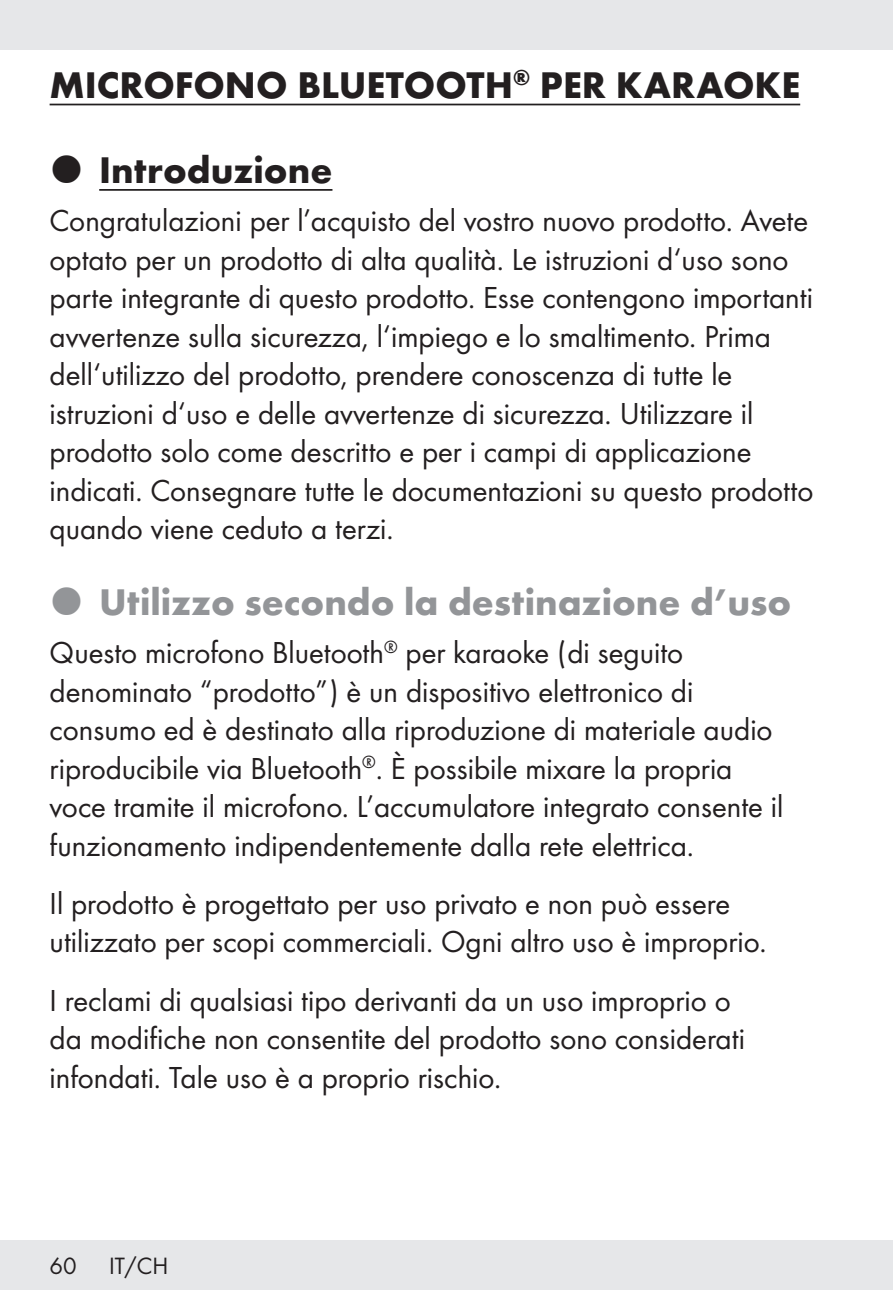
<style>
.page{position:relative;width:893px;height:1290px;background:#fff}
.page>*{position:absolute;margin:0;border:0;box-sizing:border-box;transform-origin:0 0}
.t1{font:700 38.5px "Futura";color:#231f20}
.t2{font:700 38.5px "Futura";color:#939598}
.t3{font:31.5px/38.5px "Futura Boo";color:#231f20}
.t4{font:24.5px "Futura Boo";color:#231f20}
</style>
<div class="page">
<div style="left:0;top:1240px;width:893px;height:50px;background:#e6e7e9"></div>
<div style="left:0;top:0;width:893px;height:50px;background:#e6e7e9"></div>
<hr style="left:50px;top:104px;width:750px;height:1px;background:#231f20">
<hr style="left:99px;top:189px;width:233px;height:2px;background:#231f20">
<p class="t1" style="left:50px;top:56px;width:752px">MICROFONO BLUETOOTH<sup>®</sup> PER KARAOKE</p>
<p class="t1" style="left:99px;top:142px;width:235px">Introduzione</p>
<p class="t3" style="left:50px;top:200px;width:765px">Congratulazioni per l’acquisto del vostro nuovo prodotto. Avete optato per un prodotto di alta qualità. Le istruzioni d‘uso sono parte integrante di questo prodotto. Esse contengono importanti avvertenze sulla sicurezza, l‘impiego e lo smaltimento. Prima dell‘utilizzo del prodotto, prendere conoscenza di tutte le istruzioni d‘uso e delle avvertenze di sicurezza. Utilizzare il prodotto solo come descritto e per i campi di applicazione indicati. Consegnare tutte le documentazioni su questo prodotto quando viene ceduto a terzi.</p>
<p class="t2" style="left:99px;top:573px;width:694px">Utilizzo secondo la destinazione d’uso</p>
<p class="t3" style="left:50px;top:632px;width:735px">Questo microfono Bluetooth<sup>®</sup> per karaoke (di seguito denominato “prodotto”) è un dispositivo elettronico di consumo ed è destinato alla riproduzione di materiale audio riproducibile via Bluetooth<sup>®</sup>. È possibile mixare la propria voce tramite il microfono. L’accumulatore integrato consente il funzionamento indipendentemente dalla rete elettrica.</p>
<p class="t3" style="left:50px;top:882px;width:718px">Il prodotto è progettato per uso privato e non può essere utilizzato per scopi commerciali. Ogni altro uso è improprio.</p>
<p class="t3" style="left:50px;top:979px;width:697px">I reclami di qualsiasi tipo derivanti da un uso improprio o da modifiche non consentite del prodotto sono considerati infondati. Tale uso è a proprio rischio.</p>
<p class="t4" style="left:50px;top:1249px;width:29px">60</p>
<p class="t4" style="left:109px;top:1249px;width:61px">IT/CH</p>
</div>
